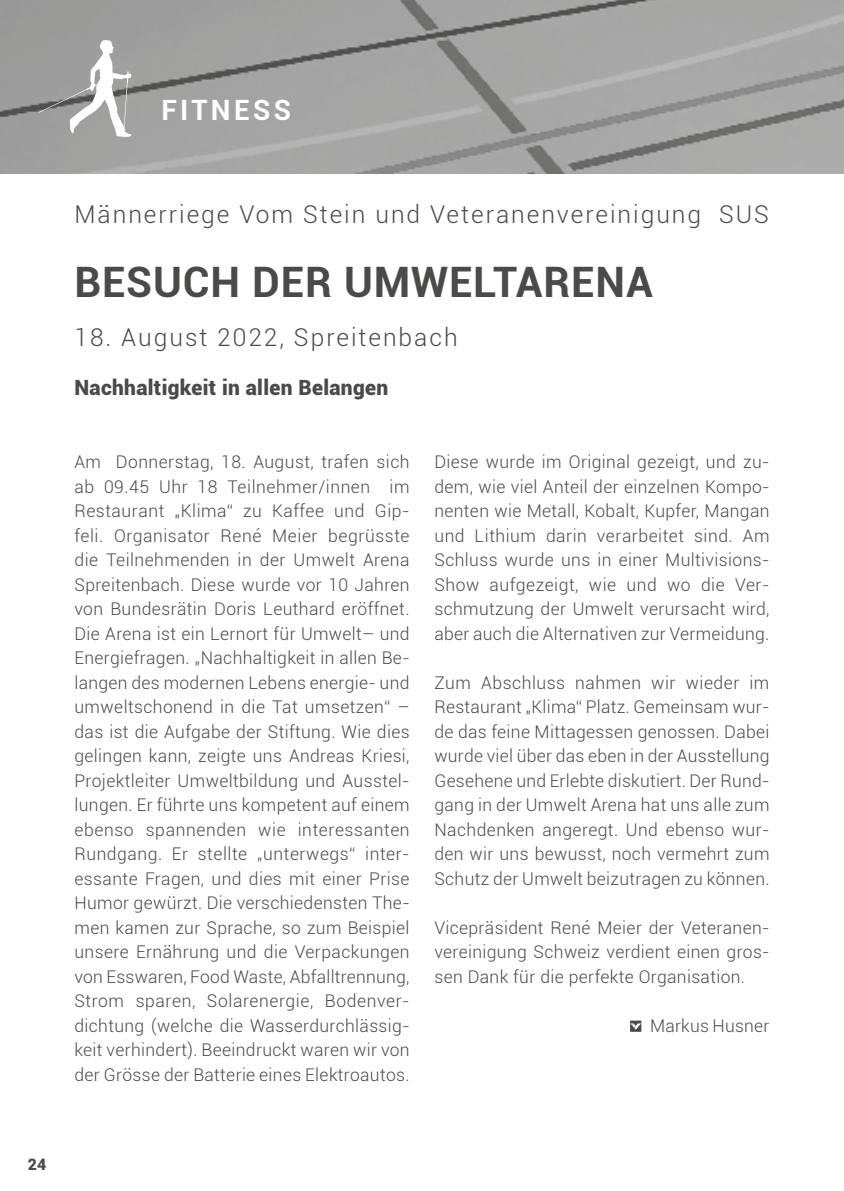
<style>
.page{position:relative;width:844px;height:1191px;background:#fff}
.page>*{position:absolute;margin:0;border:0;box-sizing:border-box;transform-origin:0 0}
.t1{font:700 42px "Roboto";letter-spacing:.02em;color:#4a4a49}
.t2{font:700 28px "Roboto";letter-spacing:.12em;color:#fff}
.t3{font:300 24.5px "Roboto";letter-spacing:.08em;color:#4a4a49}
.t4{font:900 21px "Roboto";letter-spacing:.015em;color:#4a4a49}
.t5{font:300 17.5px/24.5px "Roboto";letter-spacing:.02em;color:#4a4a49;text-align:justify}
.t6{font:900 15.75px "Roboto";color:#4a4a49}
</style>
<div class="page">
<svg style="left:630px;top:1020px;width:11px;height:11px"></svg>
<img style="left:0;top:0;width:843px;height:174px">
<svg style="left:38px;top:40px;width:93px;height:97px"></svg>
<h2 class="t2" style="left:161px;top:94px;width:131px">FITNESS</h2>
<h3 class="t3" style="left:74px;top:203px;width:696px">Männerriege Vom Stein und Veteranenvereinigung SUS</h3>
<h1 class="t1" style="left:74px;top:264px;width:579px">BESUCH DER UMWELTARENA</h1>
<h3 class="t3" style="left:74px;top:326px;width:384px">18. August 2022, Spreitenbach</h3>
<p class="t4" style="left:74px;top:378px;width:315px">Nachhaltigkeit in allen Belangen</p>
<p class="t5" style="left:74px;top:451px;width:336px">Am Donnerstag, 18. August, trafen sich ab 09.45 Uhr 18 Teilnehmer/innen im Restaurant „Klima“ zu Kaffee und Gip&shy;feli. Organisator René Meier begrüsste die Teilnehmenden in der Umwelt Arena Spreitenbach. Diese wurde vor 10 Jahren von Bundesrätin Doris Leuthard eröffnet.<br>Die Arena ist ein Lernort für Umwelt– und Energiefragen. „Nachhaltigkeit in allen Be&shy;langen des modernen Lebens energie- und umweltschonend in die Tat umsetzen“ – das ist die Aufgabe der Stiftung. Wie dies gelingen kann, zeigte uns Andreas Kriesi, Projektleiter Umweltbildung und Ausstel&shy;lungen. Er führte uns kompetent auf einem ebenso spannenden wie interessanten Rundgang. Er stellte „unterwegs“ inter&shy;essante Fragen, und dies mit einer Prise Humor gewürzt. Die verschiedensten The&shy;men kamen zur Sprache, so zum Beispiel unsere Ernährung und die Verpackungen von Esswaren, Food Waste, Abfalltrennung, Strom sparen, Solarenergie, Bodenver&shy;dichtung (welche die Wasserdurchlässig&shy;keit verhindert). Beeindruckt waren wir von der Grösse der Batterie eines Elektroautos.</p>
<p class="t5" style="left:434px;top:451px;width:336px">Diese wurde im Original gezeigt, und zu&shy;dem, wie viel Anteil der einzelnen Kompo&shy;nenten wie Metall, Kobalt, Kupfer, Mangan und Lithium darin verarbeitet sind. Am Schluss wurde uns in einer Multivisions-Show aufgezeigt, wie und wo die Ver&shy;schmutzung der Umwelt verursacht wird, aber auch die Alternativen zur Vermeidung.</p>
<p class="t5" style="left:434px;top:671px;width:336px">Zum Abschluss nahmen wir wieder im Restaurant „Klima“ Platz. Gemeinsam wur&shy;de das feine Mittagessen genossen. Dabei wurde viel über das eben in der Ausstellung Gesehene und Erlebte diskutiert. Der Rund&shy;gang in der Umwelt Arena hat uns alle zum Nachdenken angeregt. Und ebenso wur&shy;den wir uns bewusst, noch vermehrt zum Schutz der Umwelt beizutragen zu können.</p>
<p class="t5" style="left:434px;top:916px;width:336px">Vicepräsident René Meier der Veteranen&shy;vereinigung Schweiz verdient einen gros&shy;sen Dank für die perfekte Organisation.</p>
<p class="t5" style="left:649px;top:1014px;width:121px">Markus Husner</p>
<p class="t6" style="left:28px;top:1157px;width:20px">24</p>
</div>
